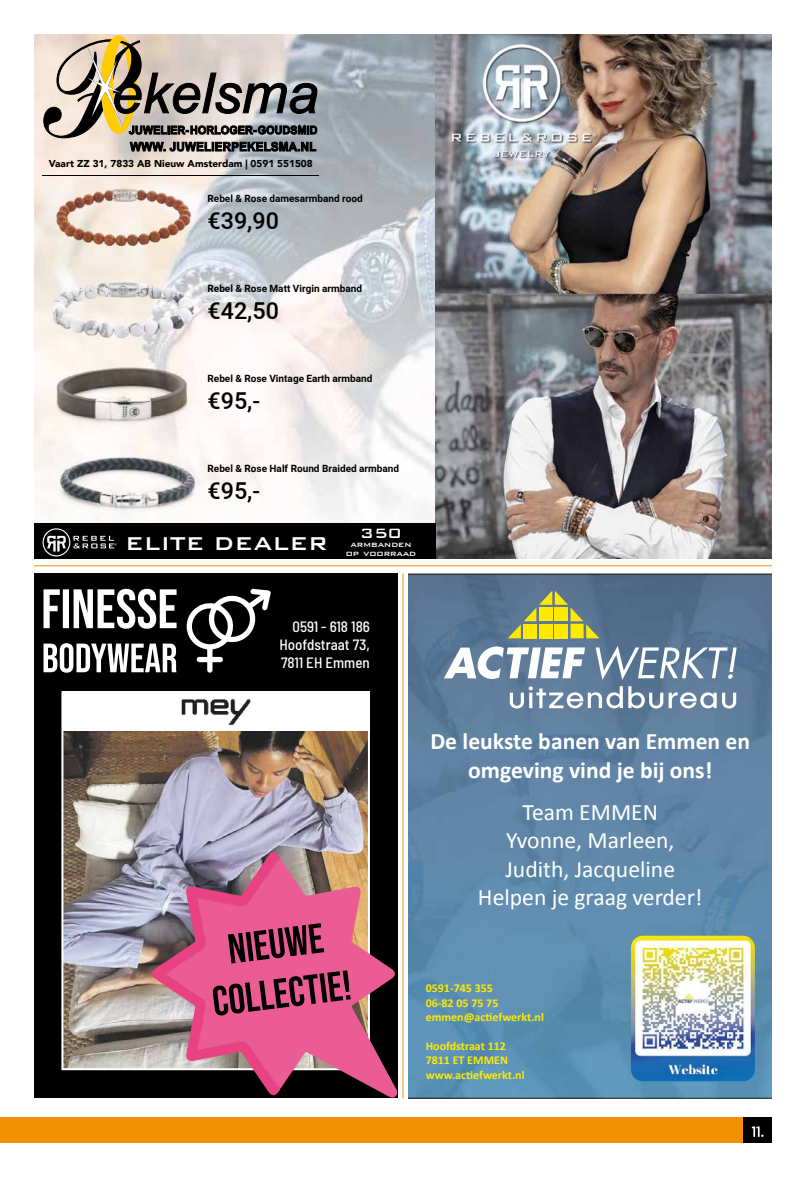
<style>
.page{position:relative;width:806px;height:1177px;background:#fff}
.page>*{position:absolute;margin:0;border:0;box-sizing:border-box;transform-origin:0 0}
.t1{font:500 24.8px "Bank Gothic BT";color:#fff}
.t2{font:23.6px/28.3px "Calibri";color:#fff;text-align:center}
.t3{font:700 23.6px/28.3px "Calibri";color:#fff;text-align:center}
.t4{font:500 23.3px "Araboto";color:#000}
.t5{font:500 18px "Bank Gothic BT";color:#fff}
.t6{font:500 semi-condensed 15px/18px "Barlow";color:#fff;text-align:justify}
.t7{font:700 12px/14.4px "Calibri";color:#feea00}
.t8{font:700 10px "Araboto";color:#000}
.t9{font:900 10px "Avenir";color:#000}
.t10{font:500 10px/9px "Bank Gothic BT";color:#fff;text-align:center}
</style>
<div class="page">
<div style="left:0;top:1117px;width:771px;height:25px;background:#f39200"></div>
<div style="left:743px;top:1117px;width:28px;height:25px;background:#000"></div>
<svg style="left:751px;top:1126px;width:12px;height:10px"></svg>
<hr style="left:34px;top:565px;width:737px;height:1px;background:#f39200">
<div style="left:34px;top:573px;width:363px;height:524px;background:#000"></div>
<svg style="left:43px;top:643px;width:133px;height:29px"></svg>
<svg style="left:43px;top:589px;width:133px;height:39px"></svg>
<svg style="left:186px;top:589px;width:84px;height:83px"></svg>
<img style="left:64px;top:730px;width:303px;height:337px">
<svg style="left:350px;top:859px;width:47px;height:238px"></svg>
<svg style="left:152px;top:852px;width:198px;height:244px;background:#ac5a7a"></svg>
<div style="left:62px;top:691px;width:308px;height:39px;background:#fff"></div>
<hr style="left:402px;top:573px;width:1px;height:525px;background:#f39200">
<img style="left:34px;top:34px;width:401px;height:480px">
<img style="left:43px;top:180px;width:164px;height:73px">
<img style="left:435px;top:34px;width:336px;height:524px">
<svg style="left:43px;top:35px;width:274px;height:116px;background:#a79e92"></svg>
<hr style="left:43px;top:175px;width:276px;height:1px;background:#000">
<img style="left:43px;top:270px;width:159px;height:73px">
<img style="left:43px;top:360px;width:164px;height:73px">
<img style="left:43px;top:450px;width:164px;height:64px">
<div style="left:34px;top:523px;width:401px;height:35px;background:#000"></div>
<svg style="left:43px;top:528px;width:73px;height:28px"></svg>
<img style="left:408px;top:573px;width:363px;height:525px">
<img style="left:630px;top:935px;width:124px;height:146px">
<svg style="left:507px;top:590px;width:92px;height:48px;background:#8c9866"></svg>
<div style="left:538px;top:623px;width:14px;height:15px;background:#feea00"></div>
<div style="left:554px;top:623px;width:13px;height:15px;background:#feea00"></div>
<div style="left:523px;top:623px;width:13px;height:15px;background:#feea00"></div>
<svg style="left:443px;top:646px;width:141px;height:33px"></svg>
<svg style="left:595px;top:646px;width:141px;height:34px"></svg>
<svg style="left:509px;top:686px;width:113px;height:22px"></svg>
<svg style="left:628px;top:686px;width:107px;height:22px"></svg>
<p class="t9" style="left:49px;top:155px;width:265px">Vaart ZZ 31, 7833 AB Nieuw Amsterdam | 0591 551508</p>
<p class="t8" style="left:207px;top:191px;width:157px">Rebel &amp; Rose damesarmband rood</p>
<h3 class="t4" style="left:207px;top:204px;width:73px">€39,90</h3>
<p class="t8" style="left:207px;top:281px;width:156px">Rebel &amp; Rose Matt Virgin armband</p>
<h3 class="t4" style="left:207px;top:294px;width:73px">€42,50</h3>
<p class="t8" style="left:207px;top:371px;width:166px">Rebel &amp; Rose Vintage Earth armband</p>
<h3 class="t4" style="left:207px;top:384px;width:54px">€95,-</h3>
<p class="t8" style="left:207px;top:461px;width:193px">Rebel &amp; Rose Half Round Braided armband</p>
<h3 class="t4" style="left:207px;top:474px;width:54px">€95,-</h3>
<h1 class="t1" style="left:125px;top:530px;width:204px">ELITE DEALER</h1>
<h3 class="t5" style="left:360px;top:524px;width:43px">350</h3>
<p class="t10" style="left:345px;top:540px;width:72px">armbanden op voorraad</p>
<h3 class="t6" style="left:279px;top:617px;width:92px;text-indent:13px">0591 - 618 186<br>Hoofdstraat 73, 7811 EH Emmen</h3>
<h2 class="t3" style="left:430px;top:726px;width:321px">De leukste banen van Emmen en omgeving vind je bij ons!</h2>
<h2 class="t2" style="left:477px;top:797px;width:226px">Team EMMEN<br>Yvonne, Marleen,<br>Judith, Jacqueline<br>Helpen je graag verder!</h2>
<p class="t7" style="left:425px;top:980px;width:120px">0591-745 355<br>06-82 05 75 75 emmen@actiefwerkt.nl</p>
<p class="t7" style="left:425px;top:1038px;width:100px">Hoofdstraat 112<br>7811 ET EMMEN www.actiefwerkt.nl</p>
</div>
